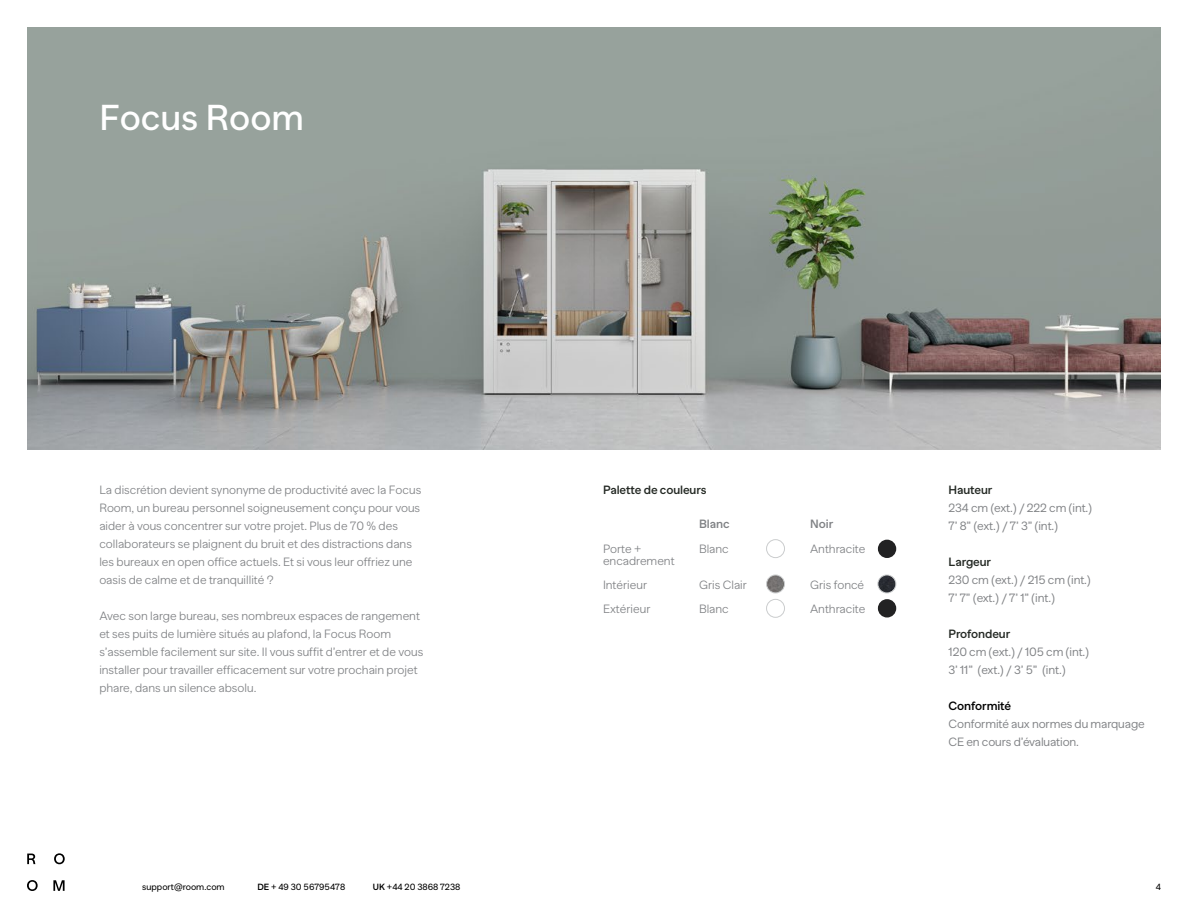
<style>
.page{position:relative;width:1188px;height:918px;background:#fff}
.page>*{position:absolute;margin:0;border:0;box-sizing:border-box;transform-origin:0 0}
.t1{font:500 36px "Banana Grotesk";color:#fff}
.t2{font:200 12px/18px "Banana Grotesk";color:#808285}
.t3{font:300 12px/18px "Banana Grotesk";letter-spacing:-.01em;color:#808285}
.t4{font:600 12px "Banana Grotesk";letter-spacing:-.01em;color:#242924}
.t5{font:600 12px "Banana Grotesk";letter-spacing:-.01em;color:#000}
.t6{font:600 12px "Banana Grotesk";color:#808285}
.t7{font:9px "Banana Grotesk";color:#000}
.s1{font-weight:600}
</style>
<div class="page">
<svg style="left:54px;top:853px;width:11px;height:11px"></svg>
<svg style="left:27px;top:854px;width:8px;height:10px"></svg>
<svg style="left:27px;top:880px;width:11px;height:11px"></svg>
<svg style="left:53px;top:880px;width:12px;height:11px"></svg>
<img style="left:27px;top:27px;width:1134px;height:423px">
<div style="left:766px;top:539px;width:19px;height:19px;border:1px solid #cbcdce;border-radius:50%"></div>
<img style="left:767px;top:575px;width:18px;height:18px;border-radius:9px">
<div style="left:766px;top:575px;width:19px;height:18px;border:1px solid #cbcdce;border-radius:50%"></div>
<div style="left:878px;top:540px;width:18px;height:18px;background:#222223;border-radius:50%"></div>
<img style="left:878px;top:575px;width:18px;height:18px;border-radius:9px">
<div style="left:878px;top:575px;width:18px;height:18px;border:1px solid #cbcdce;border-radius:50%"></div>
<div style="left:766px;top:599px;width:19px;height:19px;border:1px solid #cbcdce;border-radius:50%"></div>
<div style="left:878px;top:599px;width:18px;height:19px;background:#222223;border-radius:50%"></div>
<h1 class="t1" style="left:99px;top:96px;width:206px">Focus Room</h1>
<p class="t2" style="left:99px;top:481px;width:323px">La discrétion devient synonyme de productivité avec la Focus Room, un bureau personnel soigneusement conçu pour vous aider à vous concentrer sur votre projet. Plus de 70 % des collaborateurs se plaignent du bruit et des distractions dans les bureaux en open office actuels. Et si vous leur offriez une oasis de calme et de tranquillité ?</p>
<p class="t2" style="left:99px;top:607px;width:325px">Avec son large bureau, ses nombreux espaces de rangement et ses puits de lumière situés au plafond, la Focus Room s’assemble facilement sur site. Il vous suffit d’entrer et de vous installer pour travailler efficacement sur votre prochain projet phare, dans un silence absolu.</p>
<p class="t4" style="left:603px;top:483px;width:105px">Palette de couleurs</p>
<p class="t2" style="left:603px;top:543px;width:73px;line-height:12px">Porte + encadrement</p>
<p class="t2" style="left:603px;top:573px;width:49px;line-height:24px">Intérieur<br>Extérieur</p>
<p class="t6" style="left:699px;top:517px;width:32px">Blanc</p>
<p class="t6" style="left:810px;top:517px;width:25px">Noir</p>
<p class="t2" style="left:810px;top:540px;width:57px">Anthracite</p>
<p class="t2" style="left:810px;top:573px;width:57px;line-height:24px">Gris foncé<br>Anthracite</p>
<p class="t2" style="left:699px;top:540px;width:31px">Blanc</p>
<p class="t2" style="left:699px;top:573px;width:49px;line-height:24px">Gris Clair<br>Blanc</p>
<p class="t4" style="left:949px;top:483px;width:45px">Hauteur</p>
<p class="t3" style="left:949px;top:499px;width:145px">234 cm (ext.) / 222 cm (int.)<br>7’ 8” (ext.) / 7’ 3” (int.)</p>
<p class="t4" style="left:949px;top:555px;width:44px">Largeur</p>
<p class="t3" style="left:949px;top:571px;width:144px">230 cm (ext.) / 215 cm (int.)<br>7’ 7” (ext.) / 7’ 1” (int.)</p>
<p class="t4" style="left:949px;top:627px;width:63px">Profondeur</p>
<p class="t3" style="left:949px;top:643px;width:142px">120 cm (ext.) / 105 cm (int.)<br>3’ 11” (ext.) / 3’ 5” (int.)</p>
<p class="t5" style="left:949px;top:699px;width:64px">Conformité</p>
<p class="t3" style="left:949px;top:715px;width:198px">Conformité aux normes du marquage<br>CE en cours d’évaluation.</p>
<p class="t7" style="left:142px;top:881px;width:84px">support@room.com</p>
<p class="t7" style="left:257px;top:881px;width:89px"><span class="s1">DE</span> + 49 30 56795478</p>
<p class="t7" style="left:373px;top:881px;width:89px"><span class="s1">UK</span> +44 20 3868 7238</p>
<p class="t7" style="left:1156px;top:881px;width:7px">4</p>
</div>
